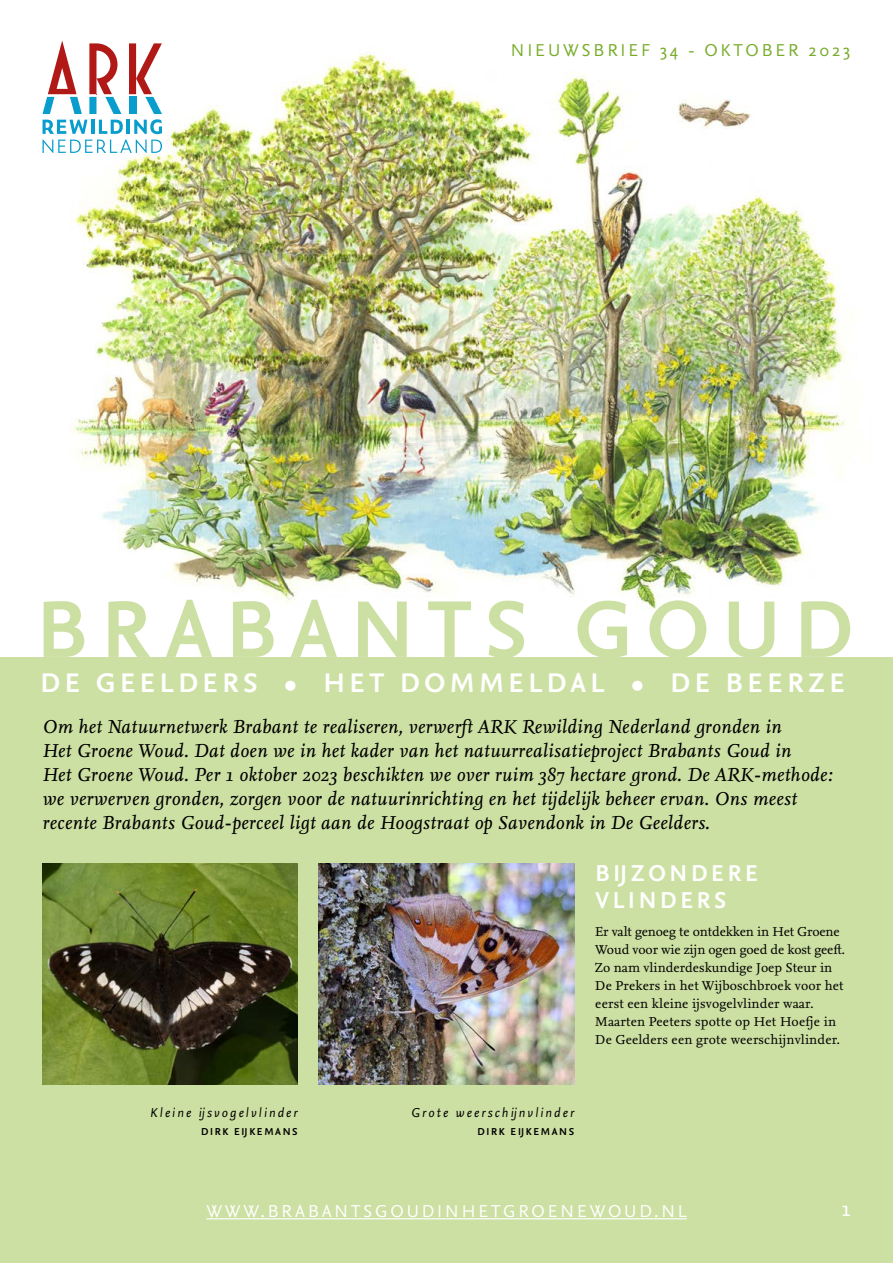
<style>
.page{position:relative;width:893px;height:1263px;background:#fff}
.page>*{position:absolute;margin:0;border:0;box-sizing:border-box;transform-origin:0 0}
.t1{font:700 84px "Nexus Sans Pro";letter-spacing:.165em;color:#cde0a3}
.t2{font:700 28.2px "Nexus Sans Pro";letter-spacing:.16em;color:#fff}
.t3{font:700 24px/27px "Nexus Sans Pro";letter-spacing:.16em;color:#fff}
.t4{font:22.5px "Nexus Sans Pro";color:#fff}
.t5{font:italic 19.5px/24px "Nexus Serif Pro";letter-spacing:.02em;color:#000}
.t6{font:18px "Nexus Sans Pro";letter-spacing:.16em;color:#fff}
.t7{font:18px "Nexus Sans Pro";letter-spacing:.16em;color:#79ac2c}
.t8{font:13.5px/18px "Nexus Serif Pro";letter-spacing:.01em;color:#000}
.t9{font:italic 13.5px "Nexus Sans Pro";letter-spacing:.15em;color:#000}
.t10{font:700 10.5px "Nexus Sans Pro";letter-spacing:.16em;color:#000}
</style>
<div class="page">
<div style="left:0;top:657px;width:893px;height:606px;background:#cde0a3"></div>
<img style="left:62px;top:40px;width:787px;height:569px">
<svg style="left:43px;top:41px;width:119px;height:112px"></svg>
<hr style="left:206px;top:1218px;width:481px;height:1px;background:#fff">
<img style="left:319px;top:863px;width:255px;height:221px">
<img style="left:43px;top:863px;width:255px;height:221px">
<p class="t7" style="left:511px;top:36px;width:341px">NIEUWSBRIEF 34 - OKTOBER 2023</p>
<h1 class="t1" style="left:37px;top:566px;width:818px">BRABANTS GOUD</h1>
<h2 class="t2" style="left:41px;top:662px;width:806px">DE GEELDERS • HET DOMMELDAL • DE BEERZE</h2>
<p class="t5" style="left:43px;top:715px;width:791px">Om het Natuurnetwerk Brabant te realiseren, verwerft ARK Rewilding Nederland gronden in<br>Het Groene Woud. Dat doen we in het kader van het natuurrealisatieproject Brabants Goud in<br>Het Groene Woud. Per 1 oktober 2023 beschikten we over ruim 387 hectare grond. De ARK-methode: we verwerven gronden, zorgen voor de natuurinrichting en het tijdelijk beheer ervan. Ons meest recente Brabants Goud-perceel ligt aan de Hoogstraat op Savendonk in De Geelders.</p>
<p class="t9" style="left:150px;top:1102px;width:149px">Kleine ijsvogelvlinder</p>
<p class="t10" style="left:201px;top:1123px;width:98px">DIRK EIJKEMANS</p>
<p class="t3" style="left:595px;top:858px;width:164px">BIJZONDERE<br>VLINDERS</p>
<p class="t8" style="left:595px;top:922px;width:251px">Er valt genoeg te ontdekken in Het Groene Woud voor wie zijn ogen goed de kost geeft.<br>Zo nam vlinderdeskundige Joep Steur in De Prekers in het Wijboschbroek voor het eerst een kleine ijsvogelvlinder waar.<br>Maarten Peeters spotte op Het Hoefje in De Geelders een grote weerschijnvlinder.</p>
<p class="t9" style="left:411px;top:1102px;width:164px">Grote weerschijnvlinder</p>
<p class="t10" style="left:477px;top:1123px;width:98px">DIRK EIJKEMANS</p>
<p class="t6" style="left:206px;top:1197px;width:482px">WWW.BRABANTSGOUDINHETGROENEWOUD.NL</p>
<p class="t4" style="left:842px;top:1191px;width:10px">1</p>
</div>
